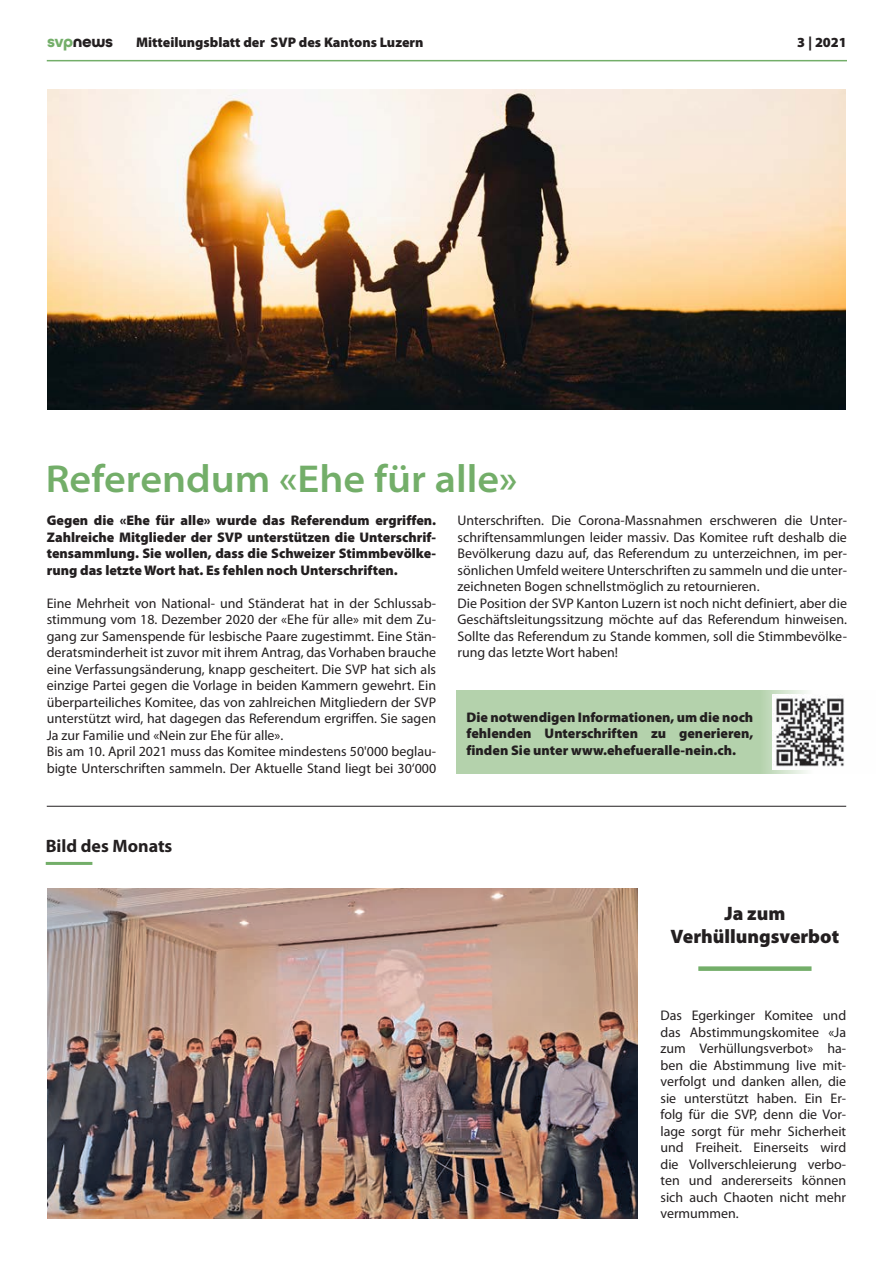
<style>
.page{position:relative;width:893px;height:1263px;background:#fff}
.page>*{position:absolute;margin:0;border:0;box-sizing:border-box;transform-origin:0 0}
.t1{font:600 semi-expanded 39px "Myriad Pro";color:#73ae69}
.t2{font:900 19.5px/23.4px "Myriad Pro";color:#231f20;text-align:center}
.t3{font:700 18px "Myriad Pro";color:#231f20}
.t4{font:700 16.5px "All Round Gothic";letter-spacing:-.02em;color:#231f20}
.t5{font:13.95px/16.5px "Myriad Pro";color:#231f20}
.t6{font:900 13.95px/16.5px "Myriad Pro";color:#231f20;text-align:justify}
.s1{color:#73ae69}
</style>
<div class="page">
<hr style="left:47px;top:60px;width:800px;height:1px;background:#73ae69">
<img style="left:48px;top:89px;width:797px;height:321px">
<img style="left:48px;top:888px;width:590px;height:330px">
<hr style="left:46px;top:862px;width:46px;height:3px;background:#73ae69">
<hr style="left:47px;top:806px;width:799px;height:1px;background:#231f20">
<div style="left:698px;top:966px;width:113px;height:5px;background:#73ae69"></div>
<div style="left:456px;top:690px;width:420px;height:83px;background:#b4d2ac"></div>
<img style="left:773px;top:695px;width:74px;height:74px">
<p class="t4" style="left:47px;top:32px;width:67px"><span class="s1">svp</span>news</p>
<p class="t6" style="left:136px;top:34px;width:289px">Mitteilungsblatt der SVP des Kantons Luzern</p>
<p class="t6" style="left:797px;top:34px;width:51px">3 | 2021</p>
<h1 class="t1" style="left:46px;top:454px;width:473px">Referendum «Ehe für alle»</h1>
<p class="t6" style="left:47px;top:512px;width:391px">Gegen die «Ehe für alle» wurde das Referendum ergriffen.<br>Zahlreiche Mitglieder der SVP unterstützen die Unterschrif&shy;tensammlung. Sie wollen, dass die Schweizer Stimmbevölke&shy;rung das letzte Wort hat. Es fehlen noch Unterschriften.</p>
<p class="t5" style="left:47px;top:595px;width:391px">Eine Mehrheit von National- und Ständerat hat in der Schlussab&shy;stimmung vom 18. Dezember 2020 der «Ehe für alle» mit dem Zu&shy;gang zur Samenspende für lesbische Paare zugestimmt. Eine Stän&shy;deratsminderheit ist zuvor mit ihrem Antrag, das Vorhaben brauche eine Verfassungsänderung, knapp gescheitert. Die SVP hat sich als einzige Partei gegen die Vorlage in beiden Kammern gewehrt. Ein überparteiliches Komitee, das von zahlreichen Mitgliedern der SVP unterstützt wird, hat dagegen das Referendum ergriffen. Sie sagen Ja zur Familie und «Nein zur Ehe für alle».<br>Bis am 10. April 2021 muss das Komitee mindestens 50'000 beglau&shy;bigte Unterschriften sammeln. Der Aktuelle Stand liegt bei 30‘000</p>
<p class="t5" style="left:458px;top:513px;width:391px">Unterschriften. Die Corona-Massnahmen erschweren die Unter&shy;schriftensammlungen leider massiv. Das Komitee ruft deshalb die Bevölkerung dazu auf, das Referendum zu unterzeichnen, im per&shy;sönlichen Umfeld weitere Unterschriften zu sammeln und die unter&shy;zeichneten Bogen schnellstmöglich zu retournieren.<br>Die Position der SVP Kanton Luzern ist noch nicht definiert, aber die Geschäftsleitungssitzung möchte auf das Referendum hinweisen.<br>Sollte das Referendum zu Stande kommen, soll die Stimmbevölke&shy;rung das letzte Wort haben!</p>
<p class="t6" style="left:466px;top:709px;width:288px">Die notwendigen Informationen, um die noch fehlenden Unterschriften zu generieren, finden Sie unter www.ehefueralle-nein.ch.</p>
<p class="t3" style="left:46px;top:836px;width:128px">Bild des Monats</p>
<h2 class="t2" style="left:671px;top:901px;width:170px">Ja zum<br>Verhüllungsverbot</h2>
<p class="t5" style="left:660px;top:1008px;width:187px;text-align:justify">Das Egerkinger Komitee und das Abstimmungskomitee «Ja zum Verhüllungsverbot» ha&shy;ben die Abstimmung live mit&shy;verfolgt und danken allen, die sie unterstützt haben. Ein Er&shy;folg für die SVP, denn die Vor&shy;lage sorgt für mehr Sicherheit und Freiheit. Einerseits wird die Vollverschleierung verbo&shy;ten und andererseits können sich auch Chaoten nicht mehr vermummen.</p>
</div>
